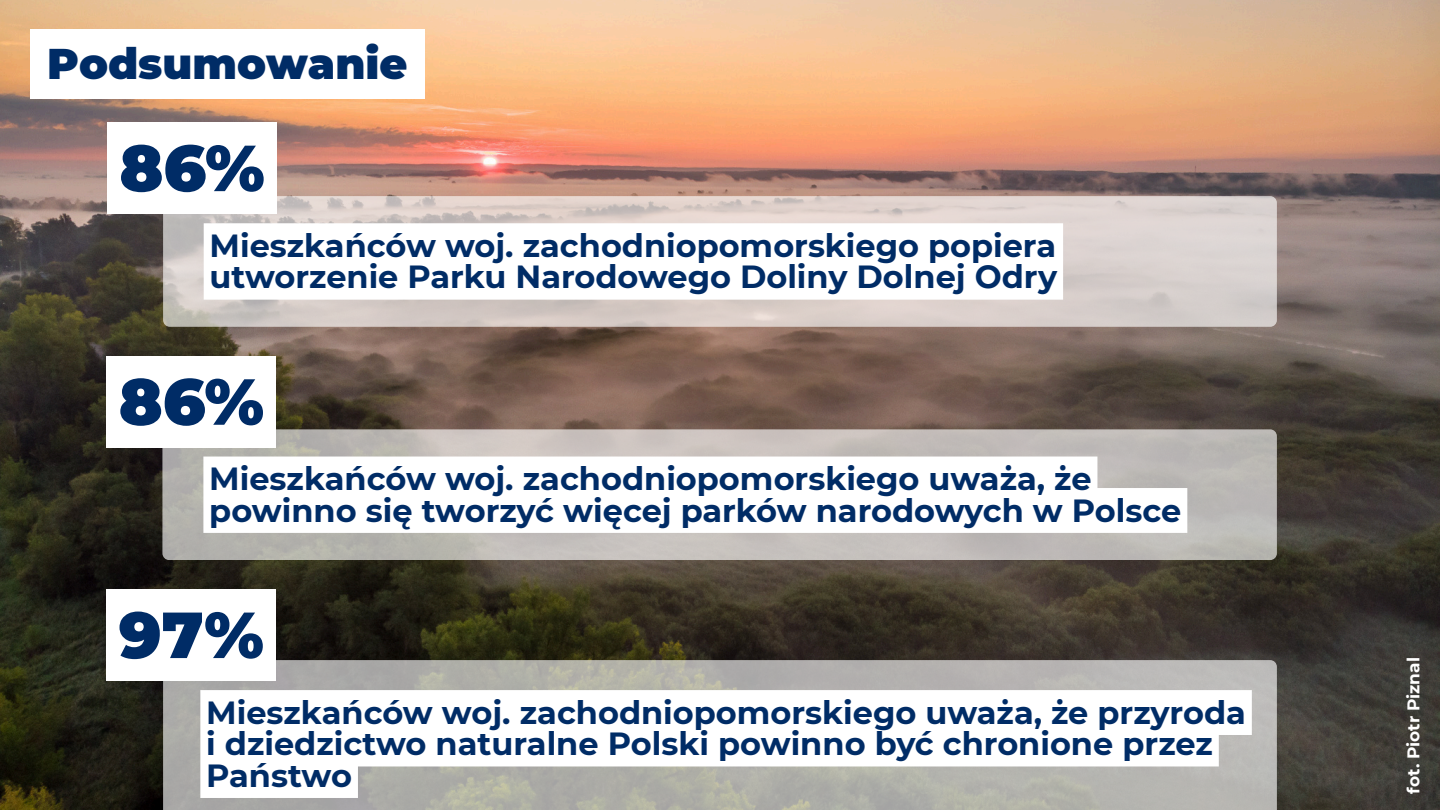
<style>
.page{position:relative;width:1440px;height:810px;background:#fff}
.page>*{position:absolute;margin:0;border:0;box-sizing:border-box;transform-origin:0 0}
.t1{font:900 65px "Montserrat";color:#002c66}
.t2{font:900 42.9px "Montserrat";color:#002c66}
.t3{font:700 32px/31.5px "Montserrat";color:#002c66}
.t4{font:700 17px "Montserrat";color:#fff}
</style>
<div class="page">
<img style="left:0;top:0;width:1440px;height:810px">
<div style="left:163px;top:660px;width:1114px;height:150px;background:linear-gradient(to right,#a8a7a2,#bbb9b5)"></div>
<svg style="left:162px;top:429px;width:1115px;height:131px;background:#bebab6"></svg>
<svg style="left:163px;top:196px;width:1114px;height:131px;background:#d7cdc9"></svg>
<svg style="left:200px;top:690px;width:1052px;height:108px"></svg>
<div style="left:107px;top:589px;width:169px;height:92px;background:#fff"></div>
<svg style="left:203px;top:457px;width:984px;height:76px"></svg>
<div style="left:107px;top:356px;width:169px;height:91px;background:#fff"></div>
<svg style="left:204px;top:223px;width:859px;height:77px"></svg>
<div style="left:107px;top:122px;width:170px;height:92px;background:#fff"></div>
<div style="left:30px;top:29px;width:395px;height:69px;background:#fff"></div>
<h2 class="t2" style="left:47px;top:37px;width:362px">Podsumowanie</h2>
<h1 class="t1" style="left:119px;top:128px;width:147px">86%</h1>
<h3 class="t3" style="left:210px;top:230px;width:849px">Mieszkańców woj. zachodniopomorskiego popiera utworzenie Parku Narodowego Doliny Dolnej Odry</h3>
<h1 class="t1" style="left:119px;top:362px;width:147px">86%</h1>
<h3 class="t3" style="left:209px;top:463px;width:974px">Mieszkańców woj. zachodniopomorskiego uważa, że powinno się tworzyć więcej parków narodowych w Polsce</h3>
<h1 class="t1" style="left:119px;top:595px;width:147px">97%</h1>
<h2 class="t3" style="left:206px;top:697px;width:1041px">Mieszkańców woj. zachodniopomorskiego uważa, że przyroda i dziedzictwo naturalne Polski powinno być chronione przez<br>Państwo</h2>
<p class="t4" style="left:1403px;top:794px;width:138px;rotate:-90deg">fot. Piotr Piznal</p>
</div>
